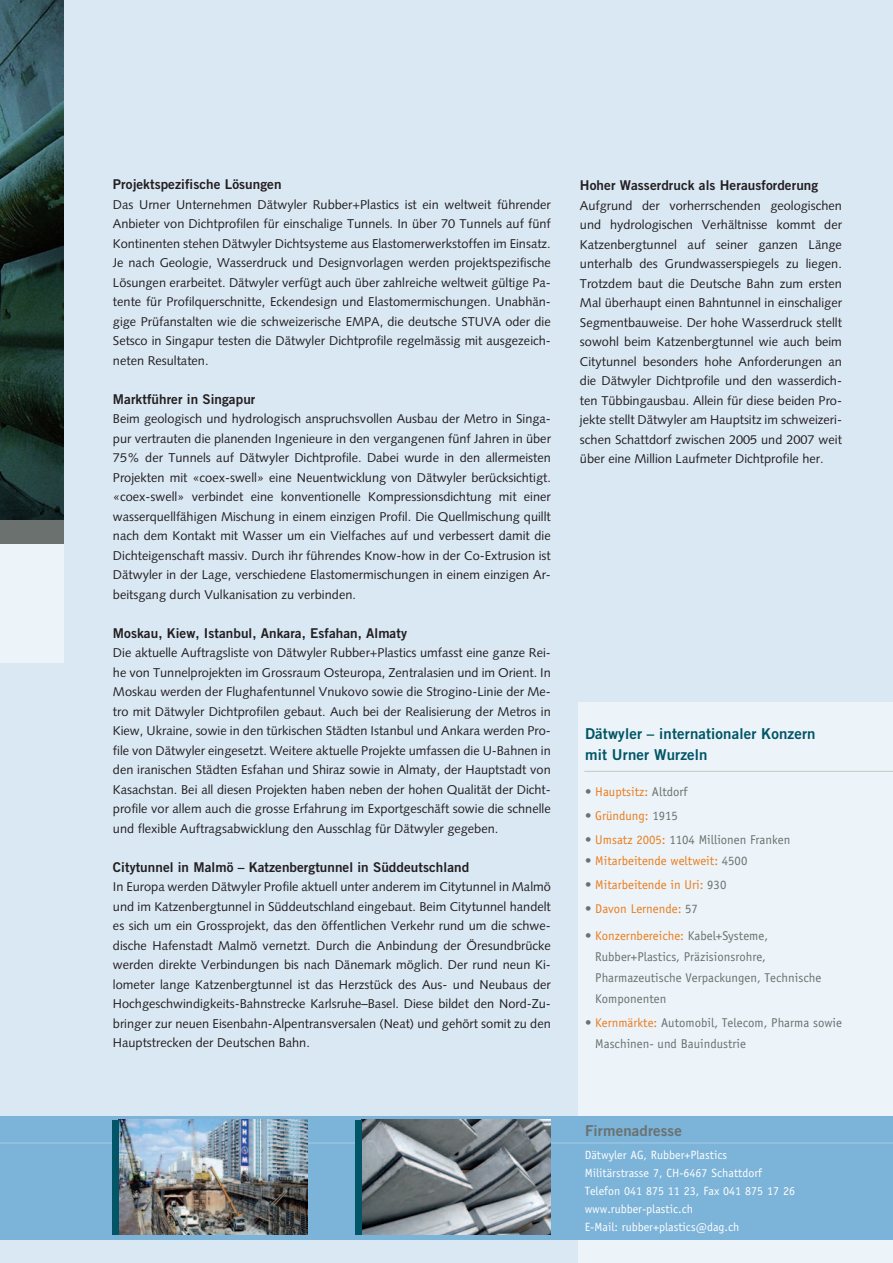
<style>
.page{position:relative;width:893px;height:1263px;background:#dae8f4}
.page>*{position:absolute;margin:0;border:0;box-sizing:border-box;transform-origin:0 0}
.t1{font:15px/21px "Trade Gothic Bold Two";letter-spacing:.01em;color:#015566}
.t2{font:15px "Trade Gothic Bold Two";letter-spacing:.01em;color:#6a716f}
.Grundtext{font:13.5px "Trade Gothic Bold Two";letter-spacing:.005em;color:#231f20}
.Grundtext-2{font:12.75px/19.5px "Syntax";color:#231f20;text-align:justify}
.t3{font:12.75px/21px "Officina Sans";color:#6a716f}
.t4{font:12.75px "Officina Sans";color:#ea7c1d}
.t5{font:12px "Officina Sans";color:#fff}
.s1{color:#6a716f}
.s2{color:#ea7c1d}
</style>
<div class="page">
<div style="left:578px;top:703px;width:315px;height:560px;background:#edf4f9"></div>
<hr style="left:584px;top:771px;width:309px;height:1px;background:#c6c7c6">
<div style="left:0;top:0;width:64px;height:544px;background:#6a716f"></div>
<img style="left:0;top:0;width:64px;height:520px">
<div style="left:0;top:544px;width:64px;height:119px;background:#edf4f9"></div>
<div style="left:0;top:1117px;width:893px;height:123px;background:#7cb3d8"></div>
<hr style="left:0;top:1142px;width:893px;height:2px;background:#9cc3e1">
<img style="left:118px;top:1120px;width:189px;height:115px">
<div style="left:112px;top:1120px;width:6px;height:115px;background:#015566"></div>
<img style="left:361px;top:1120px;width:189px;height:115px">
<div style="left:355px;top:1120px;width:6px;height:115px;background:#015566"></div>
<p class="Grundtext" style="left:113px;top:176px;width:170px">Projektspezifische Lösungen</p>
<p class="Grundtext-2" style="left:113px;top:194px;width:439px">Das Urner Unternehmen Dätwyler Rubber+Plastics ist ein weltweit führender Anbieter von Dichtprofilen für einschalige Tunnels. In über 70 Tunnels auf fünf Kontinenten stehen Dätwyler Dichtsysteme aus Elastomerwerkstoffen im Einsatz.<br>Je nach Geologie, Wasserdruck und Designvorlagen werden projektspezifische Lösungen erarbeitet. Dätwyler verfügt auch über zahlreiche weltweit gültige Pa&shy;tente für Profilquerschnitte, Eckendesign und Elastomermischungen. Unabhän&shy;gige Prüfanstalten wie die schweizerische EMPA, die deutsche STUVA oder die Setsco in Singapur testen die Dätwyler Dichtprofile regelmässig mit ausgezeich&shy;neten Resultaten.</p>
<p class="Grundtext" style="left:113px;top:390px;width:144px">Marktführer in Singapur</p>
<p class="Grundtext-2" style="left:113px;top:409px;width:439px">Beim geologisch und hydrologisch anspruchsvollen Ausbau der Metro in Singa&shy;pur vertrauten die planenden Ingenieure in den vergangenen fünf Jahren in über 75% der Tunnels auf Dätwyler Dichtprofile. Dabei wurde in den allermeisten Projekten mit «coex-swell» eine Neuentwicklung von Dätwyler berücksichtigt. «coex-swell» verbindet eine konventionelle Kompressionsdichtung mit einer wasserquellfähigen Mischung in einem einzigen Profil. Die Quellmischung quillt nach dem Kontakt mit Wasser um ein Vielfaches auf und verbessert damit die Dichteigenschaft massiv. Durch ihr führendes Know-how in der Co-Extrusion ist Dätwyler in der Lage, verschiedene Elastomermischungen in einem einzigen Ar&shy;beitsgang durch Vulkanisation zu verbinden.</p>
<p class="Grundtext" style="left:113px;top:624px;width:296px">Moskau, Kiew, Istanbul, Ankara, Esfahan, Almaty</p>
<p class="Grundtext-2" style="left:113px;top:643px;width:439px">Die aktuelle Auftragsliste von Dätwyler Rubber+Plastics umfasst eine ganze Rei&shy;he von Tunnelprojekten im Grossraum Osteuropa, Zentralasien und im Orient. In Moskau werden der Flughafentunnel Vnukovo sowie die Strogino-Linie der Me&shy;tro mit Dätwyler Dichtprofilen gebaut. Auch bei der Realisierung der Metros in Kiew, Ukraine, sowie in den türkischen Städten Istanbul und Ankara werden Pro&shy;file von Dätwyler eingesetzt. Weitere aktuelle Projekte umfassen die U-Bahnen in den iranischen Städten Esfahan und Shiraz sowie in Almaty, der Hauptstadt von Kasachstan. Bei all diesen Projekten haben neben der hohen Qualität der Dicht&shy;profile vor allem auch die grosse Erfahrung im Exportgeschäft sowie die schnelle und flexible Auftragsabwicklung den Ausschlag für Dätwyler gegeben.</p>
<p class="Grundtext" style="left:113px;top:858px;width:358px">Citytunnel in Malmö – Katzenbergtunnel in Süddeutschland</p>
<p class="Grundtext-2" style="left:113px;top:877px;width:439px">In Europa werden Dätwyler Profile aktuell unter anderem im Citytunnel in Malmö und im Katzenbergtunnel in Süddeutschland eingebaut. Beim Citytunnel handelt es sich um ein Grossprojekt, das den öffentlichen Verkehr rund um die schwe&shy;dische Hafenstadt Malmö vernetzt. Durch die Anbindung der Öresundbrücke werden direkte Verbindungen bis nach Dänemark möglich. Der rund neun Ki&shy;lometer lange Katzenbergtunnel ist das Herzstück des Aus- und Neubaus der Hochgeschwindigkeits-Bahnstrecke Karlsruhe–Basel. Diese bildet den Nord-Zu&shy;bringer zur neuen Eisenbahn-Alpentransversalen (Neat) und gehört somit zu den Hauptstrecken der Deutschen Bahn.</p>
<p class="Grundtext" style="left:580px;top:177px;width:240px">Hoher Wasserdruck als Herausforderung</p>
<p class="Grundtext-2" style="left:580px;top:196px;width:263px">Aufgrund der vorherrschenden geologischen und hydrologischen Verhältnisse kommt der Katzenbergtunnel auf seiner ganzen Länge unterhalb des Grundwasserspiegels zu liegen.<br>Trotzdem baut die Deutsche Bahn zum ersten Mal überhaupt einen Bahntunnel in einschaliger Segmentbauweise. Der hohe Wasserdruck stellt sowohl beim Katzenbergtunnel wie auch beim Citytunnel besonders hohe Anforderungen an die Dätwyler Dichtprofile und den wasserdich&shy;ten Tübbingausbau. Allein für diese beiden Pro&shy;jekte stellt Dätwyler am Hauptsitz im schweizeri&shy;schen Schattdorf zwischen 2005 und 2007 weit über eine Million Laufmeter Dichtprofile her.</p>
<p class="t1" style="left:585px;top:723px;width:232px">Dätwyler – internationaler Konzern mit Urner Wurzeln</p>
<p class="t4" style="left:585px;top:784px;width:104px"><span class="s1">•</span> Hauptsitz: <span class="s1">Altdorf</span></p>
<p class="t4" style="left:585px;top:808px;width:94px"><span class="s1">•</span> Gründung: <span class="s1">1915</span></p>
<p class="t3" style="left:585px;top:829px;width:207px">• <span class="s2">Umsatz 2005:</span> 1104 Millionen Franken</p>
<p class="t4" style="left:585px;top:853px;width:164px"><span class="s1">•</span> Mitarbeitende weltweit: <span class="s1">4500</span></p>
<p class="t4" style="left:585px;top:877px;width:143px"><span class="s1">•</span> Mitarbeitende in Uri: <span class="s1">930</span></p>
<p class="t4" style="left:585px;top:901px;width:114px"><span class="s1">•</span> Davon Lernende: <span class="s1">57</span></p>
<p class="t3" style="left:595px;top:925px;width:227px;text-indent:-10px">• <span class="s2">Konzernbereiche:</span> Kabel+Systeme, Rubber+Plastics, Präzisionsrohre, Pharmazeutische Verpackungen, Technische Komponenten</p>
<p class="t3" style="left:595px;top:1012px;width:248px;text-indent:-10px">• <span class="s2">Kernmärkte:</span> Automobil, Telecom, Pharma sowie<br>Maschinen- und Bauindustrie</p>
<p class="t2" style="left:585px;top:1121px;width:98px">Firmenadresse</p>
<p class="t5" style="left:585px;top:1148px;width:144px">Dätwyler AG, Rubber+Plastics</p>
<p class="t5" style="left:585px;top:1166px;width:179px">Militärstrasse 7, CH-6467 Schattdorf</p>
<p class="t5" style="left:585px;top:1184px;width:212px">Telefon 041 875 11 23, Fax 041 875 17 26</p>
<p class="t5" style="left:585px;top:1202px;width:110px">www.rubber-plastic.ch</p>
<p class="t5" style="left:585px;top:1220px;width:156px">E-Mail: rubber+plastics@dag.ch</p>
</div>
